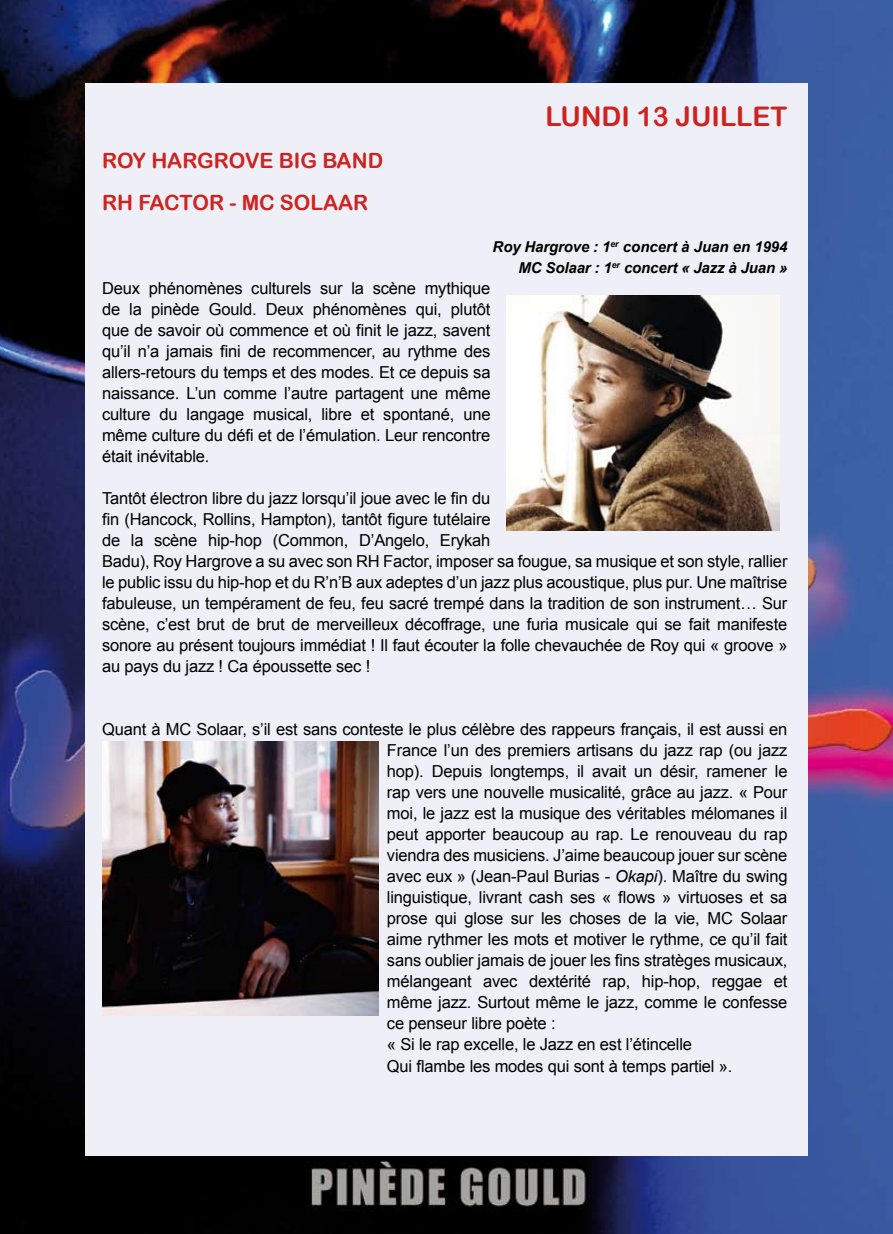
<style>
.page{position:relative;width:893px;height:1234px;background:#fff}
.page>*{position:absolute;margin:0;border:0;box-sizing:border-box;transform-origin:0 0}
.t1{font:27px "Arial Rounded MT Bold";color:#ce2320}
.t2{font:21px/42px "Arial Rounded MT Bold";color:#ce2320}
.t3{font:16.5px/21px "Arial";letter-spacing:-.01em;color:#000}
.t4{font:italic 700 15px/21px "Arial";letter-spacing:-.01em;color:#000;text-align:right}
.s1{font-style:italic}
</style>
<div class="page">
<img style="left:0;top:0;width:893px;height:1233px">
<div style="left:85px;top:83px;width:723px;height:1071px;background:#efeff7"></div>
<img style="left:506px;top:296px;width:274px;height:234px">
<img style="left:102px;top:741px;width:276px;height:274px">
<p class="t2" style="left:102px;top:139px;width:283px">ROY HARGROVE BIG BAND<br>RH FACTOR - MC SOLAAR</p>
<h1 class="t1" style="left:546px;top:100px;width:52px">LUNDI</h1>
<h1 class="t1" style="left:637px;top:100px;width:90px">13 JUILLE</h1>
<h1 class="t1" style="left:771px;top:100px;width:18px">T</h1>
<p class="t4" style="left:493px;top:237px;width:296px">Roy Hargrove : 1<sup>er</sup> concert à Juan en 1994<br>MC Solaar : 1<sup>er</sup> concert « Jazz à Juan »</p>
<p class="t3" style="left:102px;top:278px;width:390px;text-align:justify">Deux phénomènes culturels sur la scène mythique de la pinède Gould. Deux phénomènes qui, plutôt que de savoir où commence et où finit le jazz, savent qu’il n’a jamais fini de recommencer, au rythme des allers-retours du temps et des modes. Et ce depuis sa naissance. L’un comme l’autre partagent une même culture du langage musical, libre et spontané, une même culture du défi et de l’émulation. Leur rencontre était inévitable.</p>
<p class="t3" style="left:102px;top:488px;width:687px">Tantôt électron libre du jazz lorsqu’il joue avec le fin du<br>fin (Hancock, Rollins, Hampton), tantôt figure tutélaire<br>de la scène hip-hop (Common, D’Angelo, Erykah<br>Badu), Roy Hargrove a su avec son RH Factor, imposer sa fougue, sa musique et son style, rallier le public issu du hip-hop et du R’n’B aux adeptes d’un jazz plus acoustique, plus pur. Une maîtrise fabuleuse, un tempérament de feu, feu sacré trempé dans la tradition de son instrument… Sur scène, c’est brut de brut de merveilleux décoffrage, une furia musicale qui se fait manifeste sonore au présent toujours immédiat ! Il faut écouter la folle chevauchée de Roy qui « groove » au pays du jazz ! Ca époussette sec !</p>
<p class="t3" style="left:387px;top:719px;width:402px;text-indent:-285px">Quant à MC Solaar, s’il est sans conteste le plus célèbre des rappeurs français, il est aussi en France l’un des premiers artisans du jazz rap (ou jazz hop). Depuis longtemps, il avait un désir, ramener le rap vers une nouvelle musicalité, grâce au jazz. « Pour moi, le jazz est la musique des véritables mélomanes il peut apporter beaucoup au rap. Le renouveau du rap viendra des musiciens. J’aime beaucoup jouer sur scène avec eux » (Jean-Paul Burias - <span class="s1">Okapi</span>). Maître du swing linguistique, livrant cash ses « flows » virtuoses et sa prose qui glose sur les choses de la vie, MC Solaar aime rythmer les mots et motiver le rythme, ce qu’il fait sans oublier jamais de jouer les fins stratèges musicaux, mélangeant avec dextérité rap, hip-hop, reggae et même jazz. Surtout même le jazz, comme le confesse ce penseur libre poète :<br>« Si le rap excelle, le Jazz en est l’étincelle<br>Qui flambe les modes qui sont à temps partiel ».</p>
</div>
